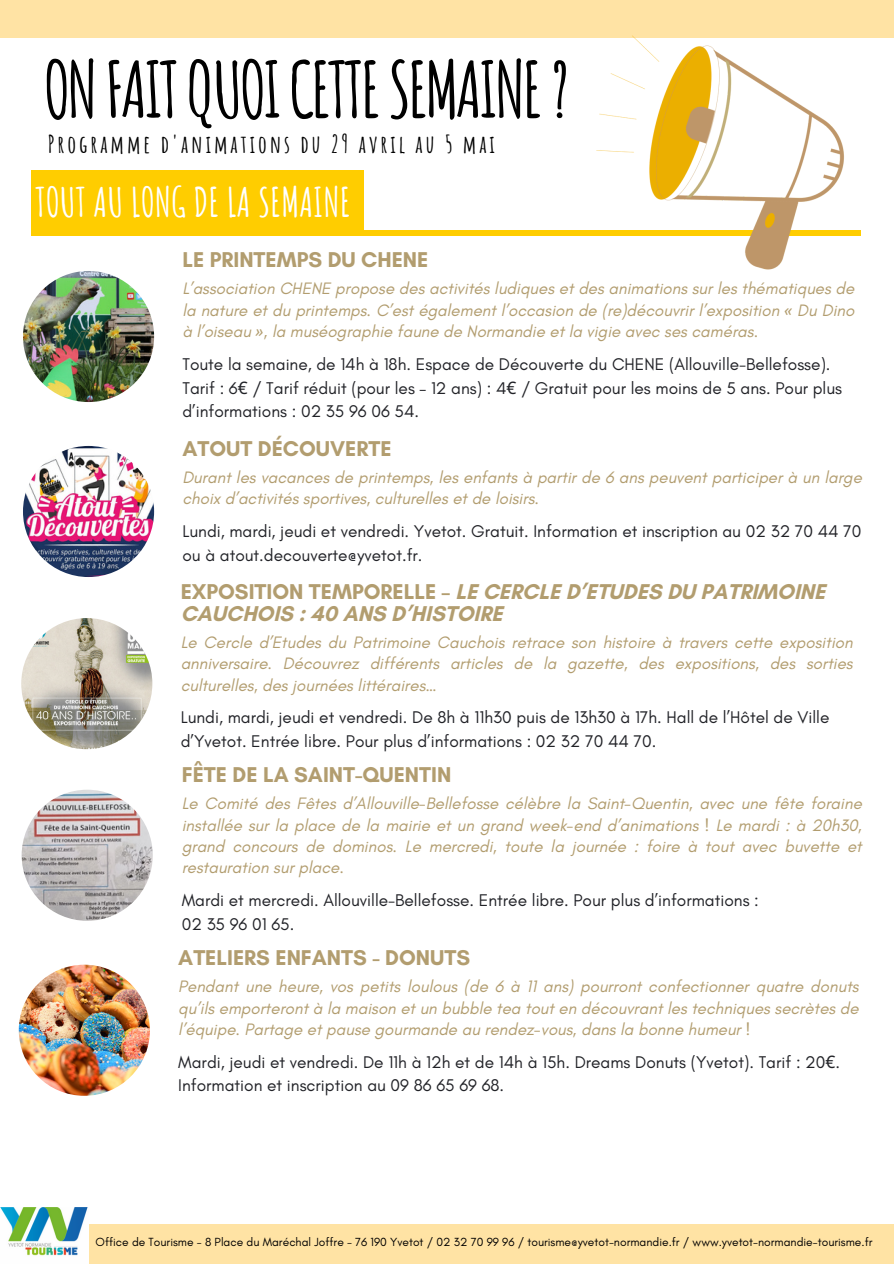
<style>
.page{position:relative;width:894px;height:1264px;background:#fff}
.page>*{position:absolute;margin:0;border:0;box-sizing:border-box;transform-origin:0 0}
.t1{font:700 76.35px "Amatic SC";letter-spacing:-.05em;color:#000}
.t2{font:700 39.75px "Amatic SC";color:#fff}
.t3{font:700 24.15px "Amatic SC";letter-spacing:.12em;color:#000}
.t4{font:700 21.75px/21.3px "Glacial Indifference";color:#b29d6f}
.t5{font:17.25px/23.7px "Glacial Indifference";color:#212227}
.t6{font:italic 16.8px/21.3px "Glacial Indifference";color:#b29d6f;text-align:justify}
.t7{font:12px "Glacial Indifference";color:#000}
.s1{font-family:"Noto Sans"}
</style>
<div class="page">
<div style="left:0;top:1224px;width:893px;height:39px;background:#ffe3a4"></div>
<div style="left:0;top:0;width:893px;height:38px;background:#ffe3a4"></div>
<img style="left:0;top:1207px;width:89px;height:56px">
<div style="left:31px;top:230px;width:828px;height:6px;background:#ffcd00"></div>
<div style="left:31px;top:171px;width:333px;height:62px;background:#ffcd00"></div>
<img style="left:596px;top:35px;width:265px;height:235px">
<img style="left:21px;top:618px;width:131px;height:131px;border-radius:50%">
<img style="left:23px;top:446px;width:131px;height:131px;border-radius:50%">
<img style="left:23px;top:271px;width:131px;height:131px;border-radius:50%">
<img style="left:22px;top:789px;width:131px;height:131px;border-radius:50%">
<img style="left:19px;top:964px;width:131px;height:131px;border-radius:50%">
<p class="t1" style="left:43px;top:40px;width:528px">ONFAITQUOICETTESEMAINE?</p>
<h4 class="t3" style="left:48px;top:128px;width:448px">Programme d'animations du 29 avril au 5 mai</h4>
<h3 class="t2" style="left:35px;top:177px;width:317px">TOUT AU LONG DE LA SEMAINE</h3>
<h5 class="t4" style="left:182px;top:249px;width:247px">LE PRINTEMPS DU CHENE</h5>
<p class="t6" style="left:182px;top:278px;width:673px">L’association CHENE propose des activités ludiques et des animations sur les thématiques de la nature et du printemps. C’est également l’occasion de (re)découvrir l’exposition <span class="s1">«</span> Du Dino à l’oiseau <span class="s1">»</span>, la muséographie faune de Normandie et la vigie avec ses caméras.</p>
<h3 class="t5" style="left:182px;top:352px;width:661px">Toute la semaine, de 14h à 18h. Espace de Découverte du CHENE (Allouville-Bellefosse).<br>Tarif : 6<span class="s1">€</span> / Tarif réduit (pour les – 12 ans) : 4<span class="s1">€</span> / Gratuit pour les moins de 5 ans. Pour plus d’informations : 02 35 96 06 54.</h3>
<h5 class="t4" style="left:182px;top:437px;width:210px">ATOUT DÉCOUVERTE</h5>
<h5 class="t6" style="left:182px;top:466px;width:680px">Durant les vacances de printemps, les enfants à partir de 6 ans peuvent participer à un large choix d’activités sportives, culturelles et de loisirs.</h5>
<h3 class="t5" style="left:182px;top:519px;width:680px">Lundi, mardi, jeudi et vendredi. Yvetot. Gratuit. Information et inscription au 02 32 70 44 70 ou à atout.decouverte@yvetot.fr.</h3>
<p class="t4" style="left:181px;top:581px;width:646px">EXPOSITION TEMPORELLE – LE CERCLE D’ETUDES DU PATRIMOINE<br>CAUCHOIS : 40 ANS D’HISTOIRE</p>
<p class="t6" style="left:181px;top:631px;width:673px">Le Cercle d’Etudes du Patrimoine Cauchois retrace son histoire à travers cette exposition anniversaire. Découvrez différents articles de la gazette, des expositions, des sorties culturelles, des journées littéraires…</p>
<p class="t5" style="left:181px;top:705px;width:650px">Lundi, mardi, jeudi et vendredi. De 8h à 11h30 puis de 13h30 à 17h. Hall de l’Hôtel de Ville d’Yvetot. Entrée libre. Pour plus d’informations : 02 32 70 44 70.</p>
<h5 class="t4" style="left:182px;top:764px;width:271px">FÊTE DE LA SAINT-QUENTIN</h5>
<p class="t6" style="left:182px;top:792px;width:681px">Le Comité des Fêtes d’Allouville-Bellefosse célèbre la Saint-Quentin, avec une fête foraine installée sur la place de la mairie et un grand week-end d’animations ! Le mardi : à 20h30, grand concours de dominos. Le mercredi, toute la journée : foire à tout avec buvette et restauration sur place.</p>
<h3 class="t5" style="left:182px;top:888px;width:578px">Mardi et mercredi. Allouville-Bellefosse. Entrée libre. Pour plus d’informations :<br>02 35 96 01 65.</h3>
<h5 class="t4" style="left:178px;top:946px;width:293px">ATELIERS ENFANTS - DONUTS</h5>
<h5 class="t6" style="left:178px;top:975px;width:681px">Pendant une heure, vos petits loulous (de 6 à 11 ans) pourront confectionner quatre donuts qu’ils emporteront à la maison et un bubble tea tout en découvrant les techniques secrètes de l’équipe. Partage et pause gourmande au rendez-vous, dans la bonne humeur !</h5>
<p class="t5" style="left:178px;top:1049px;width:663px">Mardi, jeudi et vendredi. De 11h à 12h et de 14h à 15h. Dreams Donuts (Yvetot). Tarif : 20<span class="s1">€</span>.<br>Information et inscription au 09 86 65 69 68.</p>
<h2 class="t7" style="left:95px;top:1234px;width:778px">Office de Tourisme - 8 Place du Maréchal Joffre - 76 190 Yvetot / 02 32 70 99 96 / tourisme@yvetot-normandie.fr / www.yvetot-normandie-tourisme.fr</h2>
</div>
